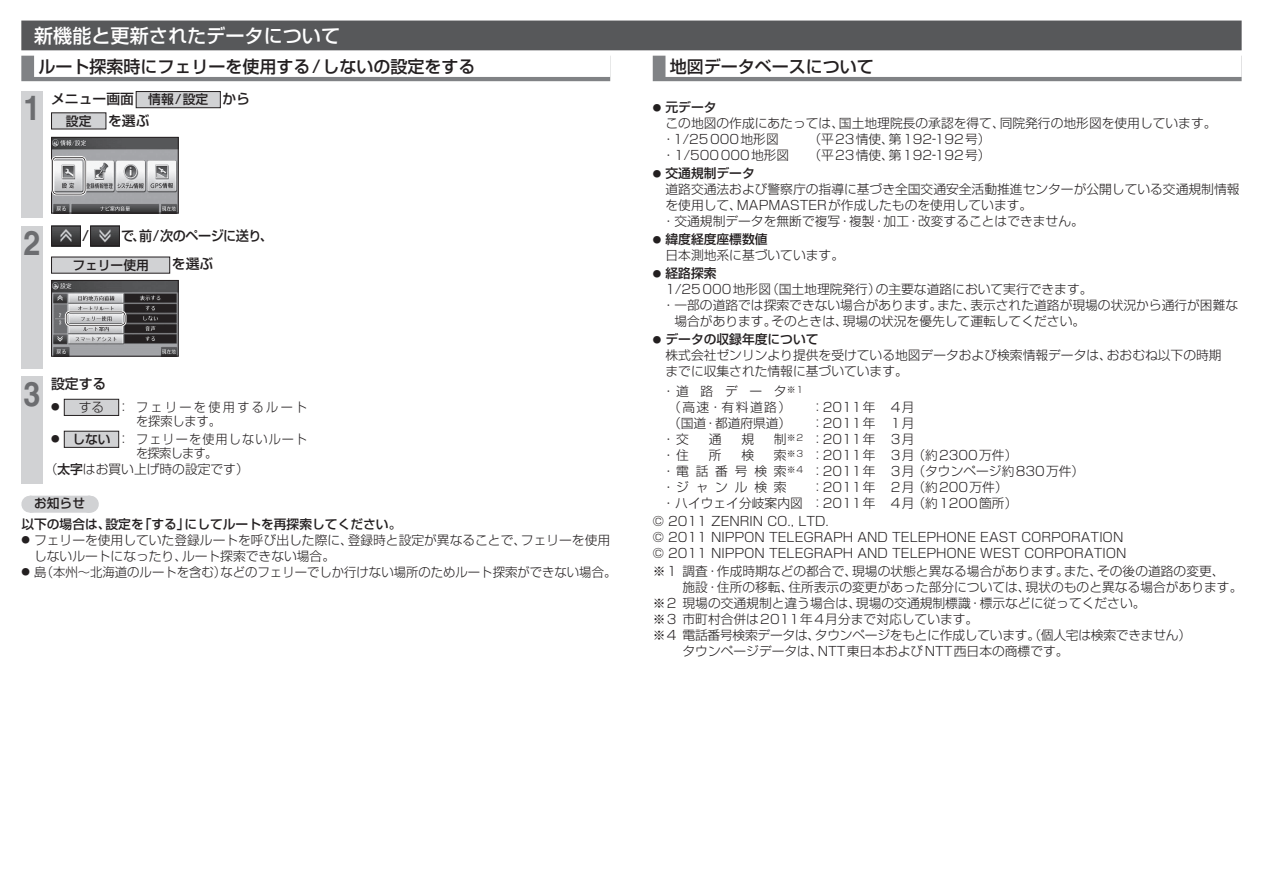
<style>
.page{position:relative;width:1263px;height:894px;background:#fff}
.page>*{position:absolute;margin:0;border:0;box-sizing:border-box;transform-origin:0 0}
.t1{font:700 34.05px "Helvetica";color:#6c6d70;scale:.9 1}
.t2{font:19.2px "Shin Go Pro Medium 90 msp RKSJ H";color:#fff}
.t3{font:16.95px "Shin Go Pro Medium 90 msp RKSJ H";color:#231f20}
.t4{font:13.8px/21.3px "Shin Go Pro Medium 90 msp RKSJ H";color:#231f20}
.t5{font:13.8px "Shin Go Pro Medium 90 msp RKSJ H";letter-spacing:-.04em;color:#231f20;scale:.95 1}
.t6{font:12.75px/15.9px "Shin Go Pro Light 90 msp RKSJ H";color:#231f20}
.t7{font:12.75px/20.2px "Shin Go Pro Medium 90 msp RKSJ H";color:#231f20}
.t8{font:12.75px "Shin Go Pro Light 90 msp RKSJ H";letter-spacing:-.02em;color:#231f20}
.t9{font:12.75px/14.4px "Shin Go Pro Light 90 msp RKSJ H";letter-spacing:.095em;color:#231f20;text-align:center}
.t10{font:12.75px/14.4px "Shin Go Pro Light 90 msp RKSJ H";letter-spacing:.195em;color:#231f20;text-align:center}
.t11{font:12.75px/15.9px "Shin Go Pro Light 90 msp RKSJ H";letter-spacing:.52em;color:#231f20;text-align:center}
.s1{font-size:12.75px}
.s2{font-size:8.55px}
.s3{font-family:"Shin Go Pro Medium 90 msp RKSJ H"}
.s4{font-family:"Shin Go Pro Light 90 msp RKSJ H";font-size:8.55px}
</style>
<div class="page">
<div style="left:21px;top:56px;width:589px;height:25px;background:#808285"></div>
<div style="left:34px;top:53px;width:576px;height:24px;background:#fff"></div>
<div style="left:653px;top:56px;width:589px;height:25px;background:#808285"></div>
<div style="left:666px;top:53px;width:576px;height:24px;background:#fff"></div>
<div style="left:21px;top:21px;width:1221px;height:29px;background:#57585a"></div>
<div style="left:21px;top:91px;width:22px;height:46px;background:#d1d2d4"></div>
<div style="left:136px;top:91px;width:84px;height:17px;background:#d1d2d4"></div>
<div style="left:136px;top:91px;width:85px;height:17px;border:1px solid #231f20"></div>
<svg style="left:51px;top:112px;width:56px;height:18px"></svg>
<div style="left:21px;top:137px;width:22px;height:81px;background:#d1d2d4"></div>
<img style="left:53px;top:139px;width:124px;height:72px">
<div style="left:51px;top:137px;width:128px;height:76px;border:1px solid #231f20"></div>
<div style="left:52px;top:156px;width:34px;height:39px;border:2px solid #231f20;border-radius:4px"></div>
<div style="left:52px;top:156px;width:34px;height:39px;border:1px solid #fff;border-radius:5px"></div>
<svg style="left:53px;top:158px;width:32px;height:35px"></svg>
<div style="left:21px;top:226px;width:22px;height:142px;background:#d1d2d4"></div>
<img style="left:53px;top:228px;width:26px;height:16px">
<div style="left:51px;top:226px;width:30px;height:20px;border:1px solid #231f20"></div>
<img style="left:92px;top:228px;width:26px;height:16px">
<div style="left:90px;top:226px;width:30px;height:20px;border:1px solid #231f20"></div>
<div style="left:52px;top:257px;width:118px;height:16px;background:#d1d2d4"></div>
<img style="left:53px;top:282px;width:124px;height:72px">
<div style="left:51px;top:280px;width:128px;height:76px;border:1px solid #231f20"></div>
<div style="left:65px;top:311px;width:61px;height:15px;border:2px solid #231f20;border-radius:4px"></div>
<div style="left:65px;top:311px;width:61px;height:15px;border:1px solid #fff;border-radius:5px"></div>
<svg style="left:67px;top:312px;width:58px;height:12px"></svg>
<div style="left:21px;top:376px;width:22px;height:108px;background:#d1d2d4"></div>
<svg style="left:63px;top:398px;width:57px;height:18px"></svg>
<svg style="left:63px;top:430px;width:57px;height:18px"></svg>
<div style="left:30px;top:495px;width:59px;height:17px;background:#d1d2d4"></div>
<svg style="left:60px;top:495px;width:30px;height:17px"></svg>
<h2 class="t2" style="left:34px;top:28px;width:308px">新機能と更新されたデータについて</h2>
<h3 class="t3" style="left:38px;top:60px;width:439px">ルート探索時にフェリーを使用する/しないの設定をする</h3>
<h3 class="t3" style="left:670px;top:60px;width:206px">地図データベースについて</h3>
<h1 class="t1" style="left:23px;top:96px;width:20px">1</h1>
<p class="t4" style="left:66px;top:90px;width:186px;text-indent:-15px">メニュー画面 <span class="s1">情報/設定</span> から<span class="s1">設定</span> を選ぶ</p>
<h1 class="t1" style="left:23px;top:230px;width:20px">2</h1>
<p class="t4" style="left:82px;top:227px;width:8px">/</p>
<p class="t5" style="left:121px;top:231px;width:161px">で、前/次のページに送り、</p>
<p class="t7" style="left:72px;top:257px;width:78px">フェリー使用</p>
<p class="t4" style="left:172px;top:255px;width:43px">を選ぶ</p>
<h1 class="t1" style="left:23px;top:381px;width:20px">3</h1>
<p class="t4" style="left:51px;top:374px;width:57px">設定する</p>
<p class="t10" style="left:51px;top:401px;width:258px"><span class="s2">●</span> する ： フェリーを使用するルートを探索します。</p>
<p class="t9" style="left:51px;top:433px;width:258px"><span class="s2">●</span> <span class="s3">しない</span>： フェリーを使用しないルートを探索します。</p>
<p class="t6" style="left:45px;top:462px;width:206px">（<span class="s3">太字</span>はお買い上げ時の設定です）</p>
<p class="t7" style="left:21px;top:495px;width:382px">　お知らせ　<br>以下の場合は、設定を「する」にしてルートを再探索してください。</p>
<p class="t6" style="left:34px;top:533px;width:578px;text-indent:-13px"><span class="s2">●</span> フェリーを使用していた登録ルートを呼び出した際に、登録時と設定が異なることで、フェリーを使用しないルートになったり、ルート探索できない場合。</p>
<p class="t6" style="left:21px;top:565px;width:597px"><span class="s2">●</span> 島（本州～北海道のルートを含む）などのフェリーでしか行けない場所のためルート探索ができない場合。</p>
<p class="t7" style="left:653px;top:99px;width:65px"><span class="s4">●</span> 元データ</p>
<p class="t6" style="left:662px;top:117px;width:556px">この地図の作成にあたっては、国土地理院長の承認を得て、同院発行の地形図を使用しています。・1/25 000地形図</p>
<p class="t6" style="left:808px;top:133px;width:184px">（平23情使、第192-192号）</p>
<p class="t6" style="left:662px;top:149px;width:128px">・ 1/500 000地形図</p>
<p class="t6" style="left:808px;top:149px;width:184px">（平23情使、第192-192号）</p>
<p class="t7" style="left:653px;top:165px;width:104px"><span class="s4">●</span> 交通規制データ</p>
<p class="t6" style="left:662px;top:183px;width:579px">道路交通法および警察庁の指導に基づき全国交通安全活動推進センターが公開している交通規制情報を使用して、MAPMASTERが作成したものを使用しています。<br>・ 交通規制データを無断で複写・複製・加工・改変することはできません。</p>
<p class="t7" style="left:653px;top:231px;width:116px"><span class="s4">●</span> 緯度経度座標数値</p>
<p class="t6" style="left:666px;top:249px;width:180px">日本測地系に基づいています。</p>
<p class="t7" style="left:653px;top:265px;width:65px"><span class="s4">●</span> 経路探索</p>
<p class="t6" style="left:666px;top:283px;width:429px">1/25 000地形図（国土地理院発行）の主要な道路において実行できます。</p>
<p class="t6" style="left:662px;top:299px;width:577px">・ 一部の道路では探索できない場合があります。また、表示された道路が現場の状況から通行が困難な</p>
<p class="t6" style="left:674px;top:315px;width:412px">場合があります。そのときは、現場の状況を優先して運転してください。</p>
<p class="t7" style="left:653px;top:331px;width:167px"><span class="s4">●</span> データの収録年度について</p>
<p class="t6" style="left:666px;top:349px;width:558px">株式会社ゼンリンより提供を受けている地図データおよび検索情報データは、おおむね以下の時期までに収集された情報に基づいています。</p>
<p class="t11" style="left:662px;top:385px;width:142px">・ 道路データ<sup>※1</sup>（高速・有料道路）</p>
<p class="t6" style="left:811px;top:401px;width:105px">：2011年 4月</p>
<p class="t6" style="left:668px;top:417px;width:125px">（国道・都道府県道）</p>
<p class="t6" style="left:811px;top:417px;width:105px">：2011年 1月</p>
<p class="t6" style="left:662px;top:433px;width:28px">・ 交</p>
<p class="t6" style="left:709px;top:433px;width:14px">通</p>
<p class="t6" style="left:741px;top:433px;width:14px">規</p>
<p class="t6" style="left:774px;top:433px;width:142px">制<sup>※2</sup> ：2011年 3月</p>
<p class="t6" style="left:662px;top:449px;width:28px">・ 住</p>
<p class="t6" style="left:709px;top:449px;width:14px">所</p>
<p class="t6" style="left:741px;top:449px;width:14px">検</p>
<p class="t6" style="left:662px;top:449px;width:424px;text-indent:112px">索<sup>※3</sup> ：2011年 3月 （約2300万件）<br>・ 電話番号検索<sup>※4</sup> ：2011年 3月 （タウンページ約830万件）・ ジャンル検索</p>
<p class="t6" style="left:662px;top:481px;width:357px;text-indent:149px">：2011年 2月 （約200万件）・ハイウェイ分岐案内図 ：2011年 4月 （約1200箇所）</p>
<p class="t6" style="left:653px;top:515px;width:475px">© 2011 ZENRIN CO., LTD.<br>© 2011 NIPPON TELEGRAPH AND TELEPHONE EAST CORPORATION © 2011 NIPPON TELEGRAPH AND TELEPHONE WEST CORPORATION</p>
<p class="t6" style="left:653px;top:565px;width:573px">※１ 調査・作成時期などの都合で、現場の状態と異なる場合があります。また、その後の道路の変更、</p>
<p class="t6" style="left:683px;top:581px;width:561px">施設・住所の移転、住所表示の変更があった部分については、現状のものと異なる場合があります。</p>
<p class="t6" style="left:653px;top:597px;width:494px">※2 現場の交通規制と違う場合は、現場の交通規制標識・標示などに従ってください。</p>
<p class="t6" style="left:653px;top:612px;width:327px">※3 市町村合併は2011年4月分まで対応しています。</p>
<p class="t8" style="left:653px;top:630px;width:540px">※4 電話番号検索データは、タウンページをもとに作成しています。（個人宅は検索できません）</p>
<p class="t6" style="left:683px;top:644px;width:388px">タウンページデータは、NTT東日本およびNTT西日本の商標です。</p>
</div>
